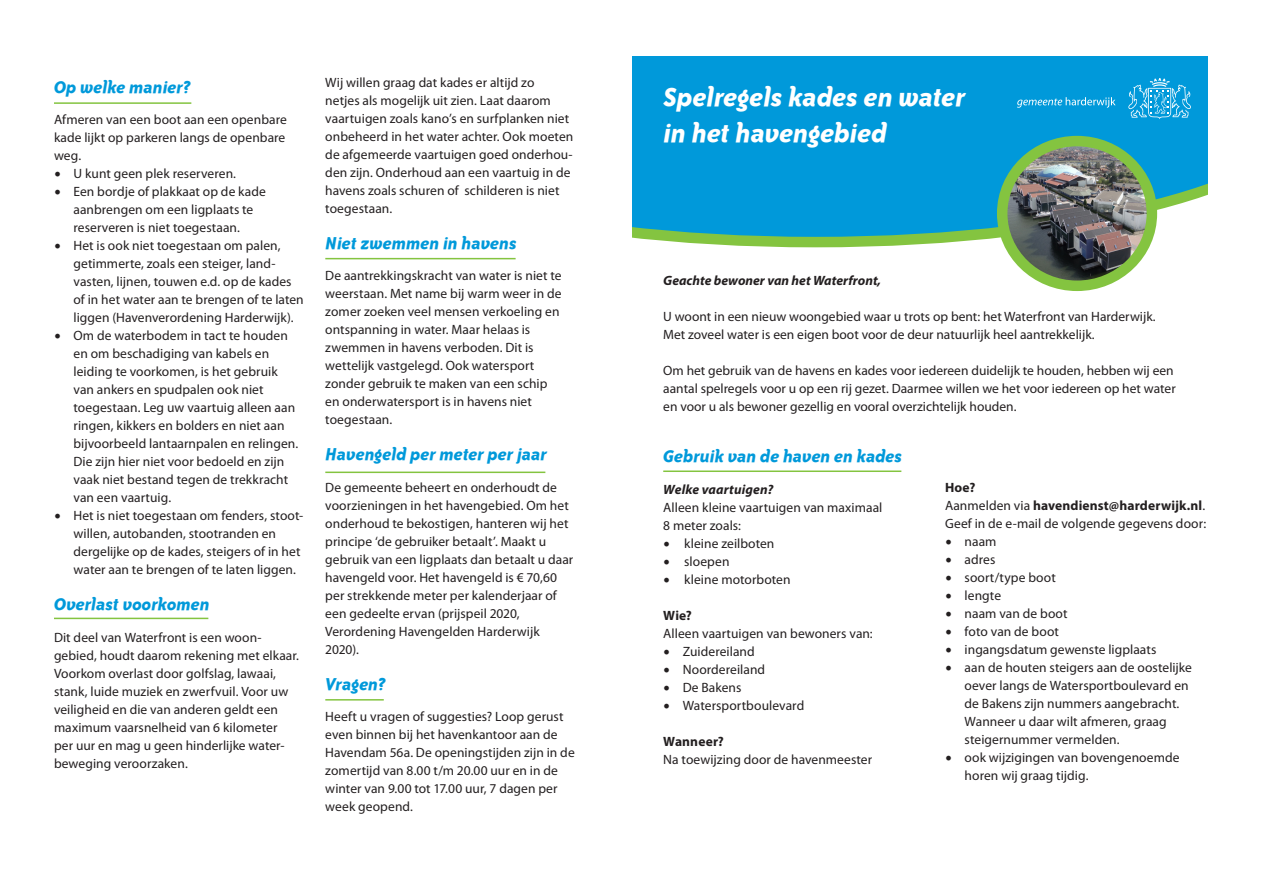
<style>
.page{position:relative;width:1263px;height:893px;background:#fff}
.page>*{position:absolute;margin:0;border:0;box-sizing:border-box;transform-origin:0 0}
.t1{font:italic 30px "Bailey Sans ITCTT Bold";letter-spacing:-.01em;color:#fff}
.t2{font:italic 19.5px "Bailey Sans ITCTT Bold";letter-spacing:-.01em;color:#0099da}
.t3{font:13.5px/18px "Myriad Pro";letter-spacing:.005em;color:#231f20}
.t4{font:700 13.5px "Myriad Pro";letter-spacing:.01em;color:#231f20}
.t5{font:italic 700 13.5px "Myriad Pro";color:#231f20}
.s1{font-family:"Minion Pro";font-size:18px}
.s2{font-weight:400}
</style>
<div class="page">
<svg style="left:632px;top:56px;width:576px;height:191px;background:#109fd3"></svg>
<svg style="left:1017px;top:97px;width:98px;height:11px"></svg>
<svg style="left:1128px;top:78px;width:63px;height:41px;background:#32ade1"></svg>
<hr style="left:54px;top:102px;width:137px;height:2px;background:#84c440">
<hr style="left:54px;top:618px;width:154px;height:1px;background:#84c440">
<hr style="left:325px;top:258px;width:191px;height:1px;background:#84c440">
<hr style="left:325px;top:472px;width:220px;height:1px;background:#84c440">
<hr style="left:325px;top:699px;width:59px;height:2px;background:#84c440">
<hr style="left:663px;top:470px;width:238px;height:2px;background:#84c440">
<img style="left:1002px;top:141px;width:150px;height:145px">
<div style="left:997px;top:136px;width:160px;height:155px;border:10px solid #84c440;border-radius:50%"></div>
<p class="t2" style="left:54px;top:77px;width:139px">Op welke manier?</p>
<p class="t3" style="left:54px;top:110px;width:234px;text-align:justify">Afmeren van een boot aan een openbare kade lijkt op parkeren langs de openbare weg.</p>
<p class="t3" style="left:54px;top:164px;width:184px"><span class="s1">•</span> U kunt geen plek reserveren.</p>
<p class="t3" style="left:54px;top:182px;width:213px;text-align:center"><span class="s1">•</span> Een bordje of plakkaat op de kade aanbrengen om een ligplaats te reserveren is niet toegestaan.</p>
<p class="t3" style="left:74px;top:236px;width:232px;text-indent:-20px"><span class="s1">•</span> Het is ook niet toegestaan om palen, getimmerte, zoals een steiger, land&shy;vasten, lijnen, touwen e.d. op de kades of in het water aan te brengen of te laten liggen (Havenverordening Harderwijk).</p>
<p class="t3" style="left:74px;top:326px;width:226px;text-indent:-20px"><span class="s1">•</span> Om de waterbodem in tact te houden en om beschadiging van kabels en leiding te voorkomen, is het gebruik van ankers en spudpalen ook niet toegestaan. Leg uw vaartuig alleen aan ringen, kikkers en bolders en niet aan bijvoorbeeld lantaarnpalen en relingen.<br>Die zijn hier niet voor bedoeld en zijn vaak niet bestand tegen de trekkracht van een vaartuig.</p>
<p class="t3" style="left:74px;top:506px;width:231px;text-indent:-20px"><span class="s1">•</span> Het is niet toegestaan om fenders, stoot&shy;willen, autobanden, stootranden en dergelijke op de kades, steigers of in het water aan te brengen of te laten liggen.</p>
<p class="t2" style="left:54px;top:594px;width:157px">Overlast voorkomen</p>
<p class="t3" style="left:54px;top:628px;width:247px">Dit deel van Waterfront is een woon&shy;gebied, houdt daarom rekening met elkaar.<br>Voorkom overlast door golfslag, lawaai, stank, luide muziek en zwerfvuil. Voor uw veiligheid en die van anderen geldt een maximum vaarsnelheid van 6 kilometer</p>
<p class="t3" style="left:54px;top:736px;width:232px">per uur en mag u geen hinderlijke water&shy;beweging veroorzaken.</p>
<p class="t3" style="left:325px;top:73px;width:250px">Wij willen graag dat kades er altijd zo<br>netjes als mogelijk uit zien. Laat daarom vaartuigen zoals kano’s en surfplanken niet onbeheerd in het water achter. Ook moeten de afgemeerde vaartuigen goed onderhou&shy;den zijn. Onderhoud aan een vaartuig in de havens zoals schuren of schilderen is niet toegestaan.</p>
<p class="t2" style="left:325px;top:233px;width:193px">Niet zwemmen in havens</p>
<p class="t3" style="left:325px;top:266px;width:238px">De aantrekkingskracht van water is niet te weerstaan. Met name bij warm weer in de zomer zoeken veel mensen verkoeling en ontspanning in water. Maar helaas is</p>
<p class="t3" style="left:325px;top:338px;width:210px">zwemmen in havens verboden. Dit is</p>
<p class="t3" style="left:325px;top:356px;width:211px">wettelijk vastgelegd. Ook watersport</p>
<p class="t3" style="left:325px;top:374px;width:224px">zonder gebruik te maken van een schip</p>
<p class="t3" style="left:325px;top:392px;width:208px">en onderwatersport is in havens niet</p>
<p class="t3" style="left:325px;top:410px;width:68px">toegestaan.</p>
<p class="t2" style="left:325px;top:444px;width:223px">Havengeld per meter per jaar</p>
<p class="t3" style="left:325px;top:478px;width:250px">De gemeente beheert en onderhoudt de voorzieningen in het havengebied. Om het onderhoud te bekostigen, hanteren wij het principe ‘de gebruiker betaalt’. Maakt u gebruik van een ligplaats dan betaalt u daar havengeld voor. Het havengeld is € 70,60 per strekkende meter per kalenderjaar of een gedeelte ervan (prijspeil 2020,</p>
<p class="t3" style="left:325px;top:622px;width:216px">Verordening Havengelden Harderwijk<br>2020).</p>
<p class="t2" style="left:325px;top:674px;width:62px">Vragen?</p>
<p class="t3" style="left:325px;top:707px;width:240px">Heeft u vragen of suggesties? Loop gerust even binnen bij het havenkantoor aan de</p>
<p class="t3" style="left:325px;top:743px;width:251px">Havendam 56a. De openingstijden zijn in de zomertijd van 8.00 t/m 20.00 uur en in de</p>
<p class="t3" style="left:325px;top:779px;width:234px">winter van 9.00 tot 17.00 uur, 7 dagen per week geopend.</p>
<p class="t1" style="left:663px;top:81px;width:304px">Spelregels kades en water</p>
<p class="t1" style="left:663px;top:117px;width:225px">in het havengebied</p>
<p class="t5" style="left:663px;top:272px;width:219px">Geachte bewoner van het Waterfront,</p>
<p class="t3" style="left:663px;top:308px;width:494px">U woont in een nieuw woongebied waar u trots op bent: het Waterfront van Harderwijk.</p>
<p class="t3" style="left:663px;top:326px;width:433px">Met zoveel water is een eigen boot voor de deur natuurlijk heel aantrekkelijk.</p>
<p class="t3" style="left:663px;top:362px;width:512px">Om het gebruik van de havens en kades voor iedereen duidelijk te houden, hebben wij een</p>
<p class="t3" style="left:663px;top:380px;width:514px">aantal spelregels voor u op een rij gezet. Daarmee willen we het voor iedereen op het water</p>
<p class="t3" style="left:663px;top:398px;width:355px">en voor u als bewoner gezellig en vooral overzichtelijk houden.</p>
<p class="t2" style="left:663px;top:446px;width:241px">Gebruik van de haven en kades</p>
<p class="t5" style="left:663px;top:480px;width:112px">Welke vaartuigen?</p>
<p class="t3" style="left:663px;top:498px;width:221px">Alleen kleine vaartuigen van maximaal</p>
<p class="t3" style="left:663px;top:516px;width:79px">8 meter zoals:</p>
<p class="t3" style="left:663px;top:534px;width:113px"><span class="s1">•</span> kleine zeilboten</p>
<p class="t3" style="left:663px;top:552px;width:68px"><span class="s1">•</span> sloepen</p>
<p class="t3" style="left:663px;top:570px;width:129px"><span class="s1">•</span> kleine motorboten</p>
<p class="t4" style="left:663px;top:606px;width:30px">Wie?</p>
<p class="t3" style="left:663px;top:624px;width:211px">Alleen vaartuigen van bewoners van:</p>
<p class="t3" style="left:663px;top:642px;width:93px"><span class="s1">•</span> Zuidereiland</p>
<p class="t3" style="left:663px;top:660px;width:103px"><span class="s1">•</span> Noordereiland</p>
<p class="t3" style="left:663px;top:678px;width:80px"><span class="s1">•</span> De Bakens</p>
<p class="t3" style="left:663px;top:696px;width:143px"><span class="s1">•</span> Watersportboulevard</p>
<p class="t4" style="left:663px;top:732px;width:62px">Wanneer?</p>
<p class="t3" style="left:663px;top:750px;width:210px">Na toewijzing door de havenmeester</p>
<p class="t4" style="left:945px;top:479px;width:32px">Hoe?</p>
<p class="t4" style="left:945px;top:497px;width:262px"><span class="s2">Aanmelden via</span> havendienst@harderwijk.nl<span class="s2">.</span></p>
<p class="t3" style="left:945px;top:514px;width:263px">Geef in de e-mail de volgende gegevens door:</p>
<p class="t3" style="left:945px;top:532px;width:53px"><span class="s1">•</span> naam</p>
<p class="t3" style="left:945px;top:550px;width:52px"><span class="s1">•</span> adres</p>
<p class="t3" style="left:945px;top:568px;width:112px"><span class="s1">•</span> soort/type boot</p>
<p class="t3" style="left:945px;top:586px;width:58px"><span class="s1">•</span> lengte</p>
<p class="t3" style="left:945px;top:604px;width:124px"><span class="s1">•</span> naam van de boot</p>
<p class="t3" style="left:945px;top:622px;width:115px"><span class="s1">•</span> foto van de boot</p>
<p class="t3" style="left:945px;top:640px;width:213px"><span class="s1">•</span> ingangsdatum gewenste ligplaats</p>
<p class="t3" style="left:964px;top:658px;width:229px;text-indent:-20px"><span class="s1">•</span> aan de houten steigers aan de oostelijke oever langs de Watersportboulevard en de Bakens zijn nummers aangebracht.<br>Wanneer u daar wilt afmeren, graag steigernummer vermelden.</p>
<p class="t3" style="left:964px;top:748px;width:216px;text-indent:-20px"><span class="s1">•</span> ook wijzigingen van bovengenoemde horen wij graag tijdig.</p>
</div>
